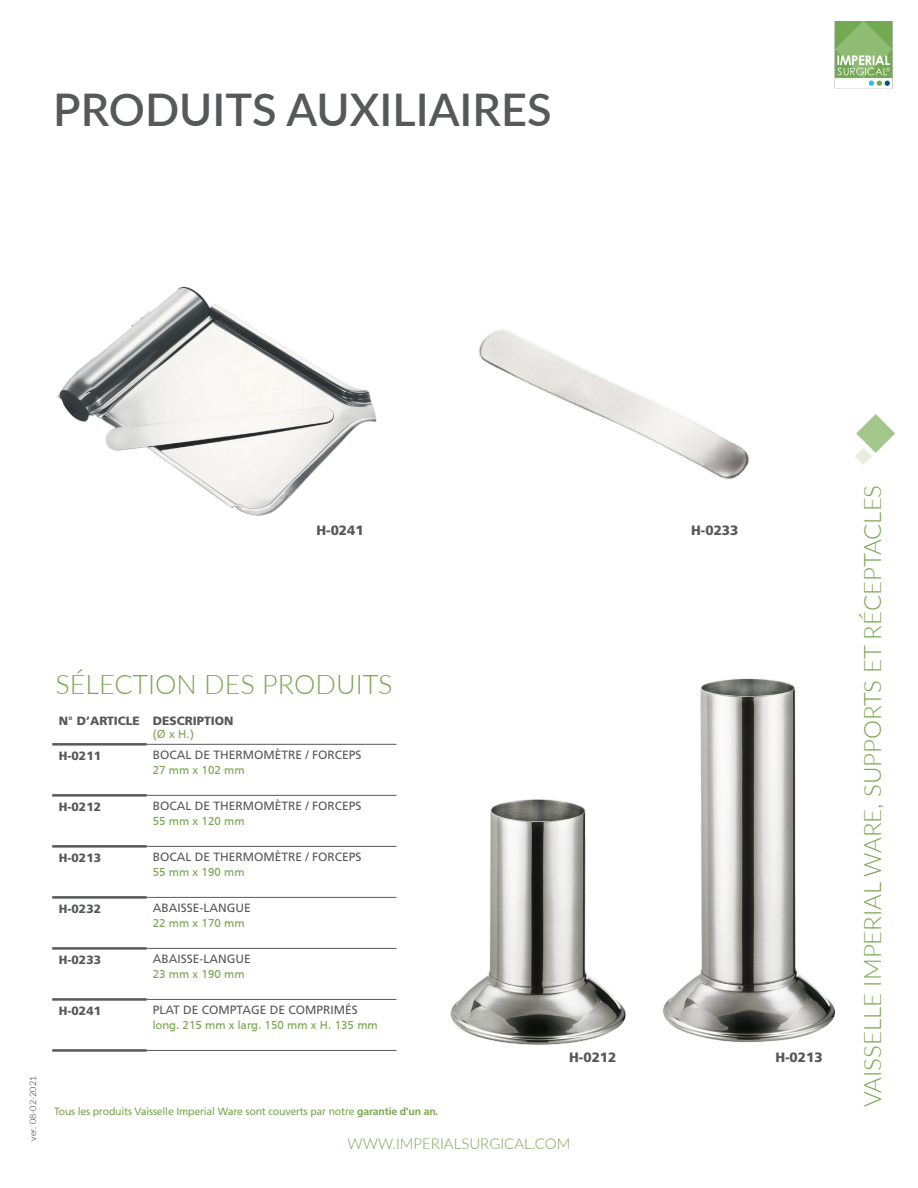
<style>
.page{position:relative;width:918px;height:1188px;background:#fff}
.page>*{position:absolute;margin:0;border:0;box-sizing:border-box;transform-origin:0 0}
.Title__A{font:600 45px "Lato";color:#57585a}
.Sub-Title___A{font:300 27px "Lato";color:#7aa752}
.t1{font:300 24px "Lato";color:#7aa752}
.t2{font:300 15px "Lato";color:#7aa752}
.t3{font:900 13.5px "Frutiger LT Std";color:#57585a}
.t4{font:12px "Frutiger LT Std";color:#57585a}
.t5{font:12px "Frutiger";color:#7aa752}
.Promotional_Text{font:900 12px "Frutiger LT Std";color:#57585a}
.t6{font:10.5px "Frutiger LT Std";letter-spacing:-.02em;color:#7aa752}
.t7{font:300 9px "Lato";color:#231f20}
.s1{font-weight:700}
</style>
<div class="page">
<svg style="left:855px;top:414px;width:40px;height:51px"></svg>
<img style="left:834px;top:21px;width:58px;height:68px">
<hr style="left:52px;top:896px;width:95px;height:3px;background:#57585a">
<hr style="left:147px;top:948px;width:249px;height:1px;background:#57585a">
<hr style="left:147px;top:999px;width:249px;height:1px;background:#57585a">
<hr style="left:147px;top:1050px;width:249px;height:1px;background:#57585a">
<hr style="left:147px;top:897px;width:249px;height:1px;background:#57585a">
<hr style="left:52px;top:845px;width:95px;height:3px;background:#57585a">
<hr style="left:147px;top:846px;width:249px;height:1px;background:#57585a">
<hr style="left:52px;top:794px;width:95px;height:3px;background:#57585a">
<hr style="left:147px;top:795px;width:249px;height:1px;background:#57585a">
<hr style="left:52px;top:743px;width:95px;height:3px;background:#57585a">
<hr style="left:147px;top:744px;width:249px;height:1px;background:#57585a">
<hr style="left:52px;top:947px;width:95px;height:3px;background:#57585a">
<hr style="left:52px;top:998px;width:95px;height:3px;background:#57585a">
<hr style="left:52px;top:1049px;width:95px;height:3px;background:#57585a">
<img style="left:57px;top:286px;width:320px;height:230px">
<img style="left:478px;top:329px;width:272px;height:151px">
<img style="left:450px;top:799px;width:176px;height:246px">
<img style="left:662px;top:678px;width:174px;height:365px">
<p class="Title__A" style="left:53px;top:77px;width:500px">PRODUITS AUXILIAIRES</p>
<p class="t3" style="left:316px;top:522px;width:49px">H-0241</p>
<p class="t7" style="left:27px;top:1141px;width:66px;rotate:-90deg">ver. 08-02-2021</p>
<p class="Sub-Title___A" style="left:55px;top:665px;width:339px">SÉLECTION DES PRODUITS</p>
<p class="Promotional_Text" style="left:59px;top:713px;width:82px">N° D’ARTICLE</p>
<p class="Promotional_Text" style="left:153px;top:713px;width:82px">DESCRIPTION</p>
<p class="t5" style="left:153px;top:727px;width:43px">(Ø x H.)</p>
<p class="Promotional_Text" style="left:59px;top:749px;width:44px">H-0211</p>
<p class="t4" style="left:153px;top:748px;width:210px">BOCAL DE THERMOMÈTRE / FORCEPS</p>
<p class="t5" style="left:153px;top:763px;width:93px">27 mm x 102 mm</p>
<p class="Promotional_Text" style="left:59px;top:800px;width:44px">H-0212</p>
<p class="t4" style="left:153px;top:799px;width:210px">BOCAL DE THERMOMÈTRE / FORCEPS</p>
<p class="t5" style="left:153px;top:814px;width:93px">55 mm x 120 mm</p>
<p class="Promotional_Text" style="left:59px;top:851px;width:44px">H-0213</p>
<p class="t4" style="left:153px;top:850px;width:210px">BOCAL DE THERMOMÈTRE / FORCEPS</p>
<p class="t5" style="left:153px;top:865px;width:93px">55 mm x 190 mm</p>
<p class="Promotional_Text" style="left:59px;top:902px;width:44px">H-0232</p>
<p class="t4" style="left:153px;top:901px;width:99px">ABAISSE-LANGUE</p>
<p class="t5" style="left:153px;top:916px;width:93px">22 mm x 170 mm</p>
<p class="Promotional_Text" style="left:59px;top:953px;width:44px">H-0233</p>
<p class="t4" style="left:153px;top:952px;width:99px">ABAISSE-LANGUE</p>
<p class="t5" style="left:153px;top:967px;width:93px">23 mm x 190 mm</p>
<p class="Promotional_Text" style="left:59px;top:1004px;width:44px">H-0241</p>
<p class="t4" style="left:153px;top:1003px;width:207px">PLAT DE COMPTAGE DE COMPRIMÉS</p>
<p class="t5" style="left:153px;top:1018px;width:226px">long. 215 mm x larg. 150 mm x H. 135 mm</p>
<p class="t6" style="left:54px;top:1105px;width:386px">Tous les produits Vaisselle Imperial Ware sont couverts par notre <span class="s1">garantie d’un an.</span></p>
<p class="t3" style="left:569px;top:1049px;width:49px">H-0212</p>
<p class="t2" style="left:348px;top:1133px;width:224px">WWW.IMPERIALSURGICAL.COM</p>
<p class="t3" style="left:691px;top:522px;width:49px">H-0233</p>
<p class="t3" style="left:775px;top:1049px;width:49px">H-0213</p>
<h3 class="t1" style="left:856px;top:1107px;width:624px;rotate:-90deg">VAISSELLE IMPERIAL WARE, SUPPORTS ET RÉCEPTACLES</h3>
</div>
